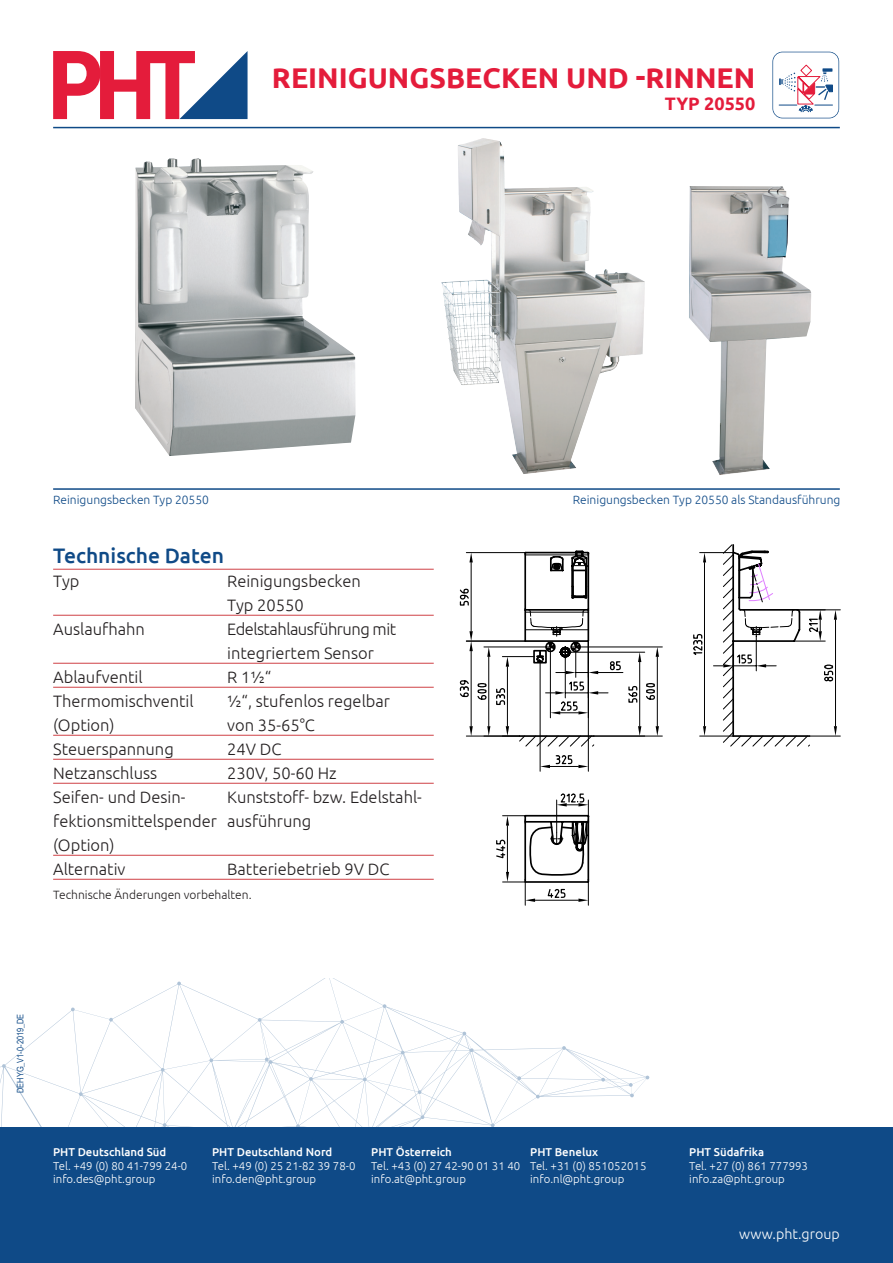
<style>
.page{position:relative;width:893px;height:1263px;background:#fff}
.page>*{position:absolute;margin:0;border:0;box-sizing:border-box;transform-origin:0 0}
.Body{font:700 28.5px "Ubuntu";color:#e41c3b}
.Header_2{font:500 21px "Ubuntu";color:#0f4a87}
.Body-2{font:700 18px "Ubuntu";color:#e41c3b}
.Tech_list{font:300 16.5px/24px "Ubuntu";color:#231f20}
.Tech_list-2{font:300 16.5px/24px "Ubuntu";letter-spacing:-.03em;color:#231f20}
.Tech_list_first_line{font:300 16.5px/24px "Ubuntu";color:#231f20}
.t1{font:300 14.25px "Ubuntu";color:#fff}
.Bullet_list{font:300 12px "Ubuntu";color:#0f4a87}
.Disclaimer{font:300 12px "Ubuntu";color:#231f20}
.t2{font:300 11.4px/13.5px "Ubuntu";color:#fff}
.t3{font:500 11.4px "Ubuntu";color:#fff}
.t4{font:9px "Arial Narrow";color:#0f4a87}
</style>
<div class="page">
<svg style="left:0;top:978px;width:649px;height:149px"></svg>
<svg style="left:95px;top:1116px;width:328px;height:11px"></svg>
<svg style="left:3px;top:1064px;width:55px;height:63px"></svg>
<div style="left:0;top:1127px;width:893px;height:136px;background:#0f4a87"></div>
<svg style="left:53px;top:51px;width:195px;height:68px"></svg>
<hr style="left:797px;top:609px;width:43px;height:1px;background:#000">
<hr style="left:809px;top:736px;width:31px;height:1px;background:#000">
<svg style="left:727px;top:544px;width:110px;height:203px"></svg>
<svg style="left:659px;top:549px;width:110px;height:198px"></svg>
<svg style="left:459px;top:550px;width:200px;height:355px"></svg>
<svg style="left:772px;top:52px;width:67px;height:66px"></svg>
<hr style="left:54px;top:127px;width:785px;height:1px;background:#0f4a87">
<hr style="left:54px;top:488px;width:785px;height:2px;background:#0f4a87">
<img style="left:135px;top:158px;width:221px;height:298px">
<img style="left:689px;top:186px;width:122px;height:289px">
<img style="left:441px;top:138px;width:204px;height:336px">
<hr style="left:53px;top:569px;width:381px;height:1px;background:#cf4146">
<hr style="left:53px;top:615px;width:381px;height:1px;background:#cf4146">
<hr style="left:53px;top:663px;width:381px;height:1px;background:#cf4146">
<hr style="left:53px;top:687px;width:381px;height:1px;background:#cf4146">
<hr style="left:53px;top:735px;width:381px;height:1px;background:#cf4146">
<hr style="left:53px;top:759px;width:381px;height:1px;background:#cf4146">
<hr style="left:53px;top:783px;width:381px;height:1px;background:#cf4146">
<hr style="left:53px;top:855px;width:381px;height:1px;background:#cf4146">
<hr style="left:53px;top:879px;width:381px;height:1px;background:#cf4146">
<p class="Body" style="left:272px;top:61px;width:485px">REINIGUNGSBECKEN UND -RINNEN</p>
<p class="Body-2" style="left:665px;top:92px;width:92px">TYP 20550</p>
<p class="Bullet_list" style="left:53px;top:492px;width:157px">Reinigungsbecken Typ 20550</p>
<p class="Bullet_list" style="left:573px;top:492px;width:269px">Reinigungsbecken Typ 20550 als Standausführung</p>
<p class="Header_2" style="left:53px;top:542px;width:172px">Technische Daten</p>
<p class="Tech_list_first_line" style="left:53px;top:568px;width:28px">Typ</p>
<p class="Tech_list_first_line" style="left:227px;top:568px;width:135px">Reinigungsbecken<br>Typ 20550</p>
<p class="Tech_list" style="left:53px;top:616px;width:93px">Auslaufhahn</p>
<p class="Tech_list-2" style="left:227px;top:616px;width:170px">Edelstahlausführung mit integriertem Sensor</p>
<p class="Tech_list" style="left:53px;top:664px;width:91px">Ablaufventil</p>
<p class="Tech_list" style="left:227px;top:664px;width:46px">R 1½“</p>
<p class="Tech_list" style="left:53px;top:688px;width:142px">Thermomischventil</p>
<p class="Tech_list" style="left:227px;top:688px;width:164px">½“, stufenlos regelbar</p>
<p class="Tech_list" style="left:53px;top:712px;width:63px">(Option)</p>
<p class="Tech_list" style="left:227px;top:712px;width:89px">von 35-65°C</p>
<p class="Tech_list" style="left:53px;top:736px;width:122px">Steuerspannung</p>
<p class="Tech_list" style="left:227px;top:736px;width:56px">24V DC</p>
<p class="Tech_list" style="left:53px;top:760px;width:106px">Netzanschluss</p>
<p class="Tech_list" style="left:227px;top:760px;width:111px">230V, 50-60 Hz</p>
<p class="Tech_list" style="left:53px;top:784px;width:134px">Seifen- und Desin-</p>
<p class="Tech_list" style="left:53px;top:784px;width:370px;text-indent:174px">Kunststoff- bzw. Edelstahl&shy;fektionsmittelspender ausführung<br>(Option)</p>
<p class="Tech_list" style="left:53px;top:856px;width:74px">Alternativ</p>
<p class="Tech_list" style="left:227px;top:856px;width:164px">Batteriebetrieb 9V DC</p>
<p class="Disclaimer" style="left:53px;top:887px;width:200px">Technische Änderungen vorbehalten.</p>
<p class="t4" style="left:14px;top:1093px;width:81px;rotate:-90deg">DEHYG_V1-0-2019_DE</p>
<p class="t3" style="left:53px;top:1145px;width:115px">PHT Deutschland Süd</p>
<p class="t2" style="left:53px;top:1158px;width:136px">Tel. +49 (0) 80 41-799 24-0 info.des@pht.group</p>
<p class="t3" style="left:212px;top:1145px;width:122px">PHT Deutschland Nord</p>
<p class="t2" style="left:212px;top:1158px;width:145px">Tel. +49 (0) 25 21-82 39 78-0 info.den@pht.group</p>
<p class="t3" style="left:371px;top:1145px;width:82px">PHT Österreich</p>
<p class="t2" style="left:371px;top:1158px;width:151px">Tel. +43 (0) 27 42-90 01 31 40 info.at@pht.group</p>
<p class="t3" style="left:530px;top:1145px;width:69px">PHT Benelux</p>
<p class="t2" style="left:530px;top:1158px;width:118px">Tel. +31 (0) 851052015 info.nl@pht.group</p>
<p class="t3" style="left:689px;top:1145px;width:76px">PHT Südafrika</p>
<p class="t2" style="left:689px;top:1158px;width:120px">Tel. +27 (0) 861 777993 info.za@pht.group</p>
<p class="t1" style="left:739px;top:1225px;width:102px">www.pht.group</p>
</div>
